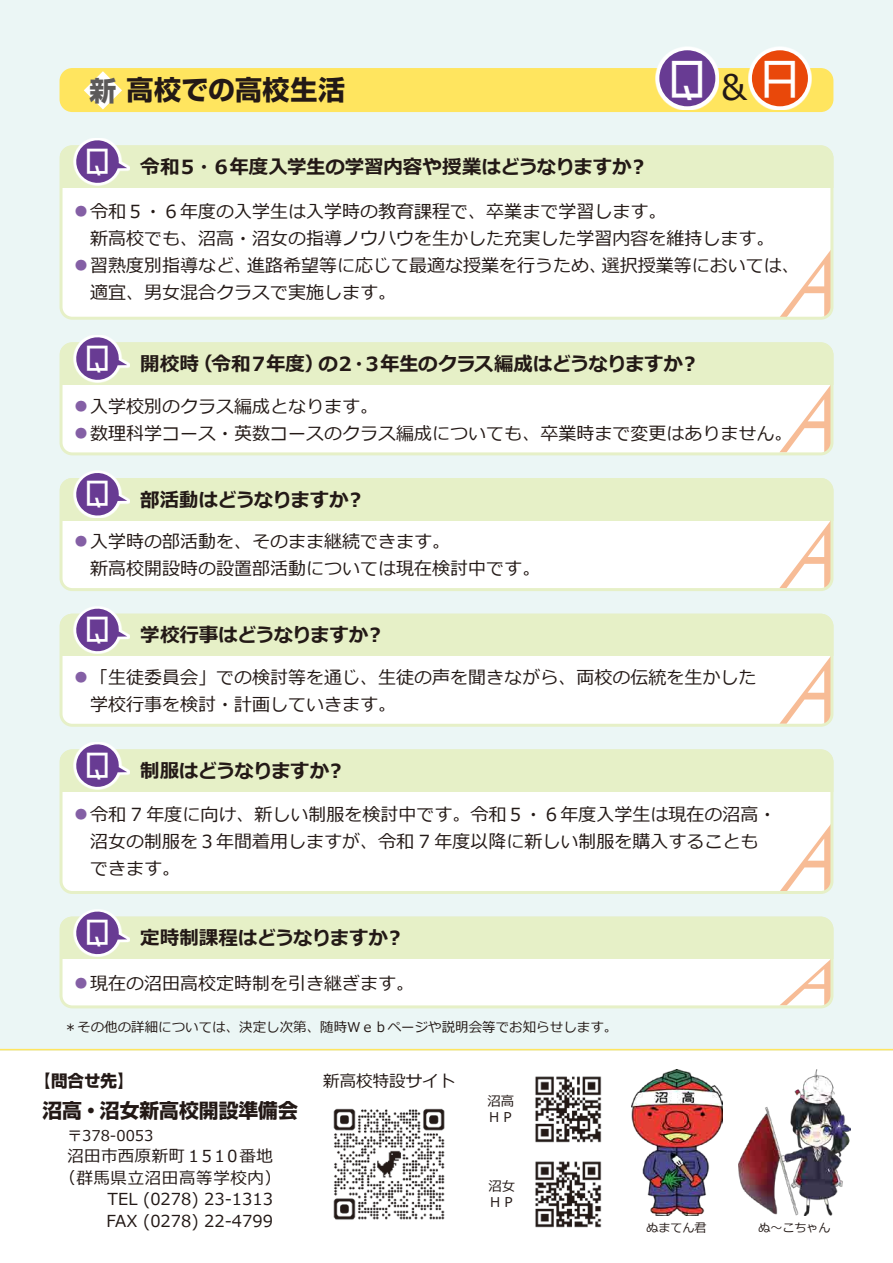
<style>
.page{position:relative;width:893px;height:1263px;background:#fff}
.page>*{position:absolute;margin:0;border:0;box-sizing:border-box;transform-origin:0 0}
.t1{font:43.95px "VDL Line G Regular";color:#fff}
.t2{font:700 27px "Shin Go Pro";letter-spacing:.02em;color:#231916}
.t3{font:700 19.8px "Shin Go Pro";color:#231916}
.t4{font:700 19.5px "Meiryo";letter-spacing:-.015em;color:#231916}
.t5{font:18px/27px "Meiryo";color:#231916}
.t6{font:16.5px "Meiryo";color:#231916}
.t7{font:16.5px "Meiryo";letter-spacing:.02em;color:#231916}
.t8{font:16.5px "Meiryo";letter-spacing:.04em;color:#231916}
.t9{font:700 16.5px "Shin Go Pro";color:#231916}
.t10{font:14.85px "Meiryo";color:#231916}
.t11{font:13.5px/16.5px "Meiryo";color:#231916}
.t12{font:12px "Meiryo";color:#231916}
.s1{color:#5c5a5a}
.s2{font-family:"VDL Line G Regular";font-weight:400;font-size:30px;color:#fff}
.s3{font-family:"Ryumin Pro";color:#845fa5}
</style>
<div class="page">
<div style="left:0;top:0;width:893px;height:1050px;background:#ebf6f5"></div>
<div style="left:60px;top:68px;width:773px;height:44px;background:#ffe55f;border-radius:13px"></div>
<svg style="left:84px;top:71px;width:38px;height:38px"></svg>
<img style="left:535px;top:1076px;width:67px;height:67px">
<img style="left:535px;top:1161px;width:67px;height:67px">
<img style="left:333px;top:1108px;width:112px;height:112px">
<img style="left:631px;top:1069px;width:91px;height:146px">
<img style="left:738px;top:1069px;width:112px;height:146px">
<svg style="left:655px;top:47px;width:64px;height:63px"></svg>
<div style="left:659px;top:50px;width:56px;height:56px;background:#683b93;border-radius:50%"></div>
<svg style="left:748px;top:47px;width:64px;height:63px"></svg>
<div style="left:752px;top:50px;width:56px;height:56px;background:#e9480a;border-radius:50%"></div>
<div style="left:61px;top:344px;width:771px;height:110px;background:#fff;border-radius:11px"></div>
<div style="left:60px;top:342px;width:773px;height:43px;background:#e6f0c7"></div>
<svg style="left:780px;top:387px;width:49px;height:64px"></svg>
<div style="left:60px;top:342px;width:773px;height:113px;border:3px solid #e6f0c7;border-radius:11px"></div>
<svg style="left:127px;top:342px;width:3px;height:26px"></svg>
<svg style="left:73px;top:335px;width:54px;height:48px"></svg>
<div style="left:61px;top:479px;width:771px;height:111px;background:#fff;border-radius:11px"></div>
<div style="left:60px;top:478px;width:773px;height:43px;background:#e6f0c7"></div>
<svg style="left:780px;top:523px;width:49px;height:64px"></svg>
<div style="left:60px;top:478px;width:773px;height:113px;border:3px solid #e6f0c7;border-radius:11px"></div>
<svg style="left:127px;top:478px;width:3px;height:26px"></svg>
<svg style="left:73px;top:470px;width:54px;height:48px"></svg>
<div style="left:61px;top:615px;width:771px;height:110px;background:#fff;border-radius:11px"></div>
<div style="left:60px;top:614px;width:773px;height:42px;background:#e6f0c7"></div>
<svg style="left:780px;top:659px;width:49px;height:64px"></svg>
<div style="left:60px;top:614px;width:773px;height:113px;border:3px solid #e6f0c7;border-radius:11px"></div>
<svg style="left:127px;top:613px;width:3px;height:26px"></svg>
<svg style="left:73px;top:606px;width:54px;height:48px"></svg>
<div style="left:61px;top:918px;width:771px;height:89px;background:#fff;border-radius:11px"></div>
<div style="left:60px;top:917px;width:773px;height:42px;background:#e6f0c7"></div>
<svg style="left:781px;top:961px;width:48px;height:43px"></svg>
<div style="left:60px;top:917px;width:773px;height:91px;border:3px solid #e6f0c7;border-radius:11px"></div>
<svg style="left:127px;top:916px;width:3px;height:26px"></svg>
<svg style="left:73px;top:909px;width:54px;height:48px"></svg>
<hr style="left:0;top:1049px;width:893px;height:1px;background:#ffe55f">
<div style="left:61px;top:147px;width:771px;height:171px;background:#fff;border-radius:11px"></div>
<div style="left:60px;top:145px;width:773px;height:43px;background:#e6f0c7"></div>
<svg style="left:780px;top:252px;width:49px;height:64px"></svg>
<div style="left:60px;top:145px;width:773px;height:175px;border:3px solid #e6f0c7;border-radius:11px"></div>
<svg style="left:127px;top:145px;width:3px;height:26px"></svg>
<svg style="left:73px;top:138px;width:54px;height:48px"></svg>
<div style="left:61px;top:751px;width:771px;height:141px;background:#fff;border-radius:11px"></div>
<div style="left:60px;top:749px;width:773px;height:43px;background:#e6f0c7"></div>
<svg style="left:781px;top:826px;width:48px;height:64px"></svg>
<div style="left:60px;top:749px;width:773px;height:145px;border:3px solid #e6f0c7;border-radius:11px"></div>
<svg style="left:127px;top:749px;width:3px;height:26px"></svg>
<svg style="left:73px;top:742px;width:54px;height:48px"></svg>
<h2 class="t2" style="left:89px;top:69px;width:257px"><span class="s1">新</span> 高校での高校生活</h2>
<h1 class="t1" style="left:670px;top:48px;width:129px">Q<sub>＆</sub>A</h1>
<p class="t4" style="left:86px;top:153px;width:564px"><span class="s2">Q</span> 令和５・６年度入学生の学習内容や授業はどうなりますか？</p>
<p class="t5" style="left:72px;top:199px;width:729px"><span class="s3">◦</span>令和５・６年度の入学生は入学時の教育課程で、卒業まで学習します。<br>　新高校でも、沼高・沼女の指導ノウハウを生かした充実した学習内容を維持します。<br><span class="s3">◦</span>習熟度別指導など、進路希望等に応じて最適な授業を行うため、選択授業等においては、　適宜、男女混合クラスで実施します。</p>
<p class="t4" style="left:86px;top:350px;width:615px"><span class="s2">Q</span> 開校時（令和７年度）の２・３年生のクラス編成はどうなりますか？</p>
<p class="t5" style="left:72px;top:393px;width:722px"><span class="s3">◦</span>入学校別のクラス編成となります。<br><span class="s3">◦</span>数理科学コース・英数コースのクラス編成についても、卒業時まで変更はありません。</p>
<p class="t4" style="left:86px;top:486px;width:281px"><span class="s2">Q</span> 部活動はどうなりますか？</p>
<p class="t5" style="left:72px;top:529px;width:469px"><span class="s3">◦</span>入学時の部活動を、そのまま継続できます。<br>　新高校開設時の設置部活動については現在検討中です。</p>
<p class="t4" style="left:86px;top:622px;width:300px"><span class="s2">Q</span> 学校行事はどうなりますか？</p>
<p class="t5" style="left:72px;top:665px;width:685px"><span class="s3">◦</span>「生徒委員会」での検討等を通じ、生徒の声を聞きながら、両校の伝統を生かした　学校行事を検討・計画していきます。</p>
<p class="t4" style="left:86px;top:757px;width:261px"><span class="s2">Q</span> 制服はどうなりますか？</p>
<p class="t5" style="left:90px;top:802px;width:688px;text-indent:-18px"><span class="s3">◦</span>令和 7 年度に向け、新しい制服を検討中です。令和５・６年度入学生は現在の沼高・沼女の制服を３年間着用しますが、令和 7 年度以降に新しい制服を購入することもできます。</p>
<p class="t4" style="left:86px;top:924px;width:320px"><span class="s2">Q</span> 定時制課程はどうなりますか？</p>
<p class="t5" style="left:72px;top:970px;width:343px"><span class="s3">◦</span>現在の沼田高校定時制を引き継ぎます。</p>
<p class="t11" style="left:64px;top:1019px;width:555px">＊その他の詳細については、決定し次第、随時Ｗｅｂページや説明会等でお知らせします。</p>
<p class="t9" style="left:34px;top:1067px;width:101px">【問合せ先】</p>
<p class="t3" style="left:43px;top:1094px;width:257px">沼高・沼女新高校開設準備会</p>
<p class="t10" style="left:67px;top:1125px;width:87px">〒378-0053</p>
<p class="t7" style="left:67px;top:1145px;width:207px">沼田市西原新町１５１０番地</p>
<p class="t8" style="left:59px;top:1166px;width:224px">（群馬県立沼田高等学校内）</p>
<p class="t6" style="left:108px;top:1188px;width:167px">TEL (0278) 23-1313</p>
<p class="t6" style="left:107px;top:1209px;width:168px">FAX (0278) 22-4799</p>
<p class="t6" style="left:323px;top:1069px;width:134px">新高校特設サイト</p>
<p class="t11" style="left:487px;top:1093px;width:28px">沼高<br>ＨＰ</p>
<p class="t11" style="left:488px;top:1178px;width:28px">沼女<br>ＨＰ</p>
<p class="t12" style="left:646px;top:1219px;width:61px">ぬまてん君</p>
<p class="t12" style="left:758px;top:1219px;width:74px">ぬ～こちゃん</p>
</div>
